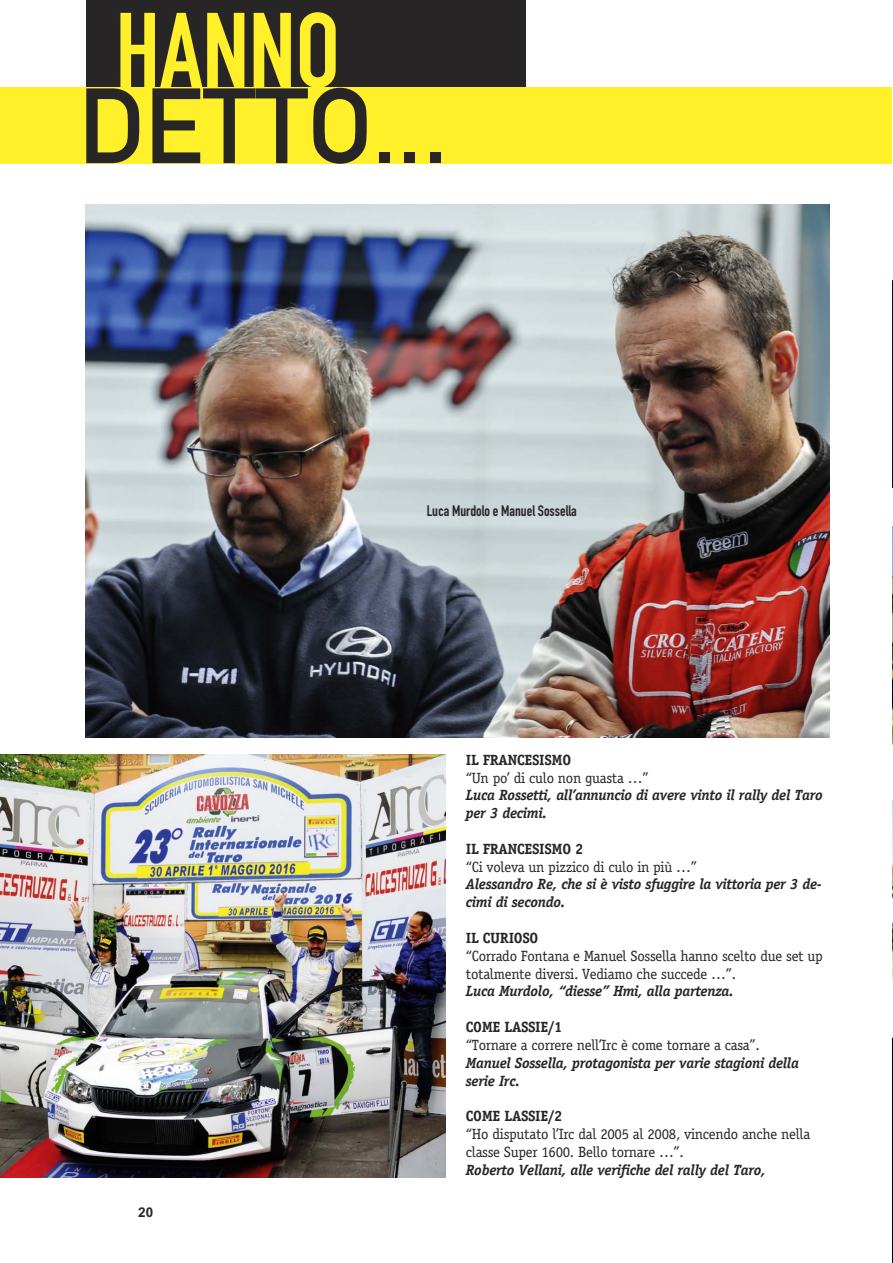
<style>
.page{position:relative;width:893px;height:1263px;background:#fff}
.page>*{position:absolute;margin:0;border:0;box-sizing:border-box;transform-origin:0 0}
.t1{font:105px "DIN Mittelschrift Std";color:#272526}
.t2{font:104.55px "DIN Engschrift Std";color:#fff029}
.t3{font:15px "DIN Engschrift Std";color:#272526}
.t4{font:14.85px/17.9px "Officina Serif Std";letter-spacing:-.02em;color:#272526}
.t5{font:italic 700 14.85px/17.9px "Officina Serif Std";letter-spacing:-.02em;color:#272526}
.t6{font:700 14.85px "Officina Serif Std";letter-spacing:-.02em;color:#272526}
.t7{font:700 13.5px "Arial";color:#272526}
</style>
<div class="page">
<div style="left:86px;top:0;width:439px;height:88px;background:#272526"></div>
<div style="left:0;top:87px;width:893px;height:77px;background:#fff029"></div>
<img style="left:892px;top:87px;width:1px;height:1176px">
<img style="left:85px;top:205px;width:744px;height:532px">
<img style="left:0;top:754px;width:446px;height:424px">
<h2 class="t2" style="left:115px;top:13px;width:226px">HANNO</h2>
<h1 class="t1" style="left:78px;top:65px;width:371px">DETTO...</h1>
<p class="t3" style="left:427px;top:505px;width:152px">Luca Murdolo e Manuel Sossella</p>
<p class="t7" style="left:138px;top:1207px;width:17px">20</p>
<p class="t6" style="left:466px;top:754px;width:107px">IL FRANCESISMO</p>
<p class="t4" style="left:466px;top:770px;width:184px">“Un po’ di culo non guasta …”</p>
<p class="t5" style="left:466px;top:788px;width:359px">Luca Rossetti, all’annuncio di avere vinto il rally del Taro per 3 decimi.</p>
<p class="t6" style="left:466px;top:843px;width:119px">IL FRANCESISMO 2</p>
<p class="t4" style="left:466px;top:859px;width:233px">“Ci voleva un pizzico di culo in più …”</p>
<p class="t5" style="left:466px;top:877px;width:357px">Alessandro Re, che si è visto sfuggire la vittoria per 3 de&shy;cimi di secondo.</p>
<p class="t6" style="left:466px;top:932px;width:74px">IL CURIOSO</p>
<p class="t4" style="left:466px;top:948px;width:359px">“Corrado Fontana e Manuel Sossella hanno scelto due set up totalmente diversi. Vediamo che succede …”.</p>
<p class="t5" style="left:466px;top:984px;width:270px">Luca Murdolo, “diesse” Hmi, alla partenza.</p>
<p class="t6" style="left:466px;top:1021px;width:98px">COME LASSIE/1</p>
<p class="t4" style="left:466px;top:1037px;width:295px">“Tornare a correre nell’Irc è come tornare a casa”.</p>
<p class="t5" style="left:466px;top:1055px;width:335px">Manuel Sossella, protagonista per varie stagioni della serie Irc.</p>
<p class="t6" style="left:466px;top:1110px;width:98px">COME LASSIE/2</p>
<p class="t4" style="left:466px;top:1126px;width:346px">“Ho disputato l’Irc dal 2005 al 2008, vincendo anche nella classe Super 1600. Bello tornare …”.</p>
<p class="t5" style="left:466px;top:1162px;width:301px">Roberto Vellani, alle verifiche del rally del Taro,</p>
</div>
